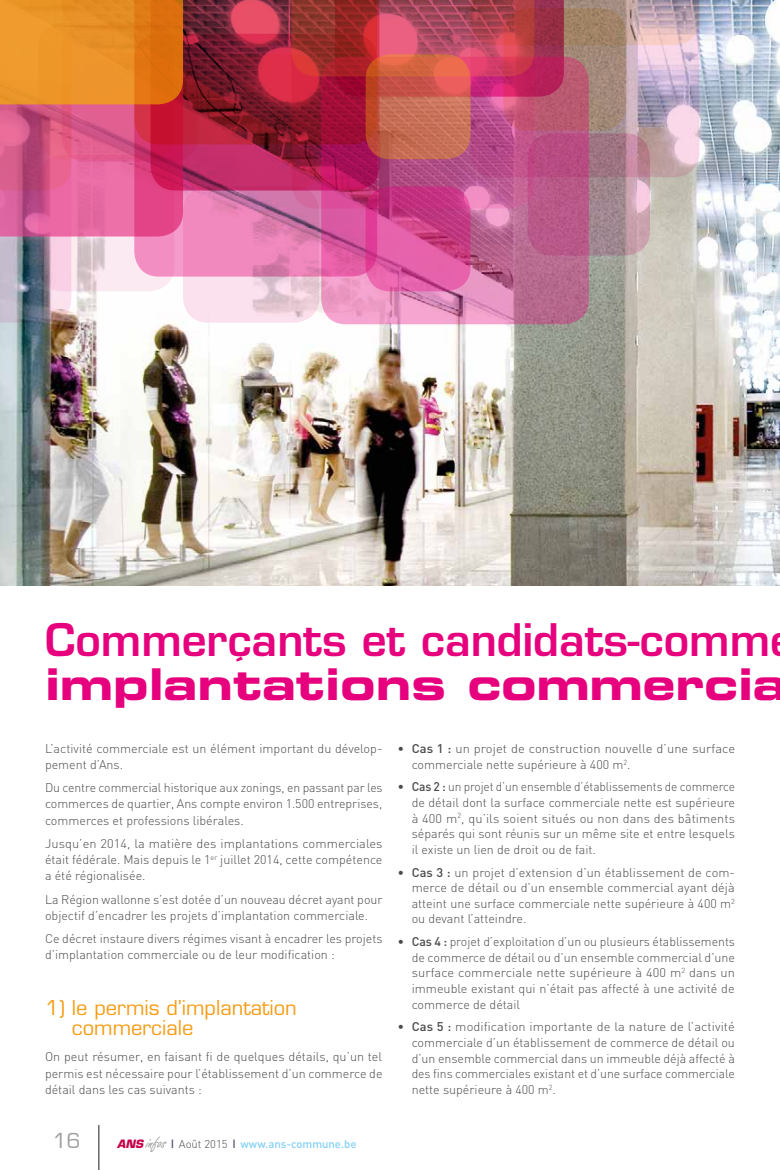
<style>
.page{position:relative;width:780px;height:1170px;background:#fff}
.page>*{position:absolute;margin:0;border:0;box-sizing:border-box;transform-origin:0 0}
.t1{font:600 43.75px "Eurostile";color:#e6007d}
.t2{font:43.75px "Eurostile Bold Extended Two";color:#e6007d}
.t3{font:22.5px "Eurostile";color:#9d9d9c}
.t4{font:20px/19.9px "Eurostile";color:#f59e18}
.t5{font:300 12.5px/15.6px "DIN";color:#4a4a49;text-align:justify}
.t6{font:500 11.25px "DIN";color:#83d0f5}
.s1{font-family:"Eurostile";font-weight:700;font-style:italic;color:#c6014a}
.s2{font-family:"Freestyle Script";font-weight:400;font-size:17.5px;color:#9d9d9c}
.s3{font-family:"Eurostile";font-weight:700;color:#585c7a}
.s4{font-weight:300;color:#4a4a49}
.s5{font-weight:500}
</style>
<div class="page">
<img style="left:0;top:0;width:780px;height:585px">
<hr style="left:98px;top:1124px;width:1px;height:45px;background:#4a4a49">
<img style="left:0;top:0;width:699px;height:322px">
<h1 class="t1" style="left:45px;top:612px;width:726px">Commerçants et candidats-comm</h1>
<h1 class="t2" style="left:45px;top:653px;width:743px">implantations commercia</h1>
<p class="t5" style="left:45px;top:740px;width:339px;line-height:16.1px">L’activité commerciale est un élément important du dévelop&shy;pement d’Ans.</p>
<p class="t5" style="left:45px;top:779px;width:339px;line-height:16.1px">Du centre commercial historique aux zonings, en passant par les commerces de quartier, Ans compte environ 1.500 entreprises, commerces et professions libérales.</p>
<p class="t5" style="left:45px;top:835px;width:339px;line-height:16.1px">Jusqu’en 2014, la matière des implantations commerciales était fédérale. Mais depuis le 1<sup>er</sup> juillet 2014, cette compétence a été régionalisée.</p>
<p class="t5" style="left:45px;top:890px;width:339px;line-height:16.1px">La Région wallonne s’est dotée d’un nouveau décret ayant pour objectif d’encadrer les projets d’implantation commerciale.</p>
<p class="t5" style="left:45px;top:930px;width:339px;line-height:16.1px">Ce décret instaure divers régimes visant à encadrer les projets d’implantation commerciale ou de leur modification :</p>
<h3 class="t4" style="left:72px;top:997px;width:226px;text-indent:-27px">1) le permis d’implantation commerciale</h3>
<p class="t5" style="left:45px;top:1048px;width:339px;line-height:16.1px">On peut résumer, en faisant fi de quelques détails, qu’un tel permis est nécessaire pour l’établissement d’un commerce de détail dans les cas suivants :</p>
<h2 class="t3" style="left:53px;top:1128px;width:29px">16</h2>
<p class="t6" style="left:117px;top:1136px;width:241px"><span class="s1">ANS</span> <span class="s2">infos</span> <span class="s3">|</span> <span class="s4">Août 2015</span> <span class="s3">|</span> www.ans-commune.be</p>
<p class="t5" style="left:411px;top:740px;width:325px;text-indent:-14px">• <span class="s5">Cas 1 :</span> un projet de construction nouvelle d’une surface commerciale nette supérieure à 400 m<sup>2</sup>.</p>
<p class="t5" style="left:411px;top:779px;width:325px;text-indent:-14px">• <span class="s5">Cas 2 :</span> un projet d’un ensemble d’établissements de commerce de détail dont la surface commerciale nette est supérieure à 400 m<sup>2</sup>, qu’ils soient situés ou non dans des bâtiments séparés qui sont réunis sur un même site et entre lesquels il existe un lien de droit ou de fait.</p>
<p class="t5" style="left:411px;top:864px;width:325px;text-indent:-14px">• <span class="s5">Cas 3 :</span> un projet d’extension d’un établissement de com&shy;merce de détail ou d’un ensemble commercial ayant déjà atteint une surface commerciale nette supérieure à 400 m<sup>2 </sup>ou devant l’atteindre.</p>
<p class="t5" style="left:411px;top:933px;width:325px;text-indent:-14px">• <span class="s5">Cas 4 :</span> projet d’exploitation d’un ou plusieurs établissements de commerce de détail ou d’un ensemble commercial d’une surface commerciale nette supérieure à 400 m<sup>2</sup> dans un immeuble existant qui n’était pas affecté à une activité de commerce de détail</p>
<p class="t5" style="left:411px;top:1018px;width:325px;text-indent:-14px">• <span class="s5">Cas 5 :</span> modification importante de la nature de l’activité commerciale d’un établissement de commerce de détail ou d’un ensemble commercial dans un immeuble déjà affecté à des fins commerciales existant et d’une surface commerciale nette supérieure à 400 m<sup>2</sup>.</p>
</div>
